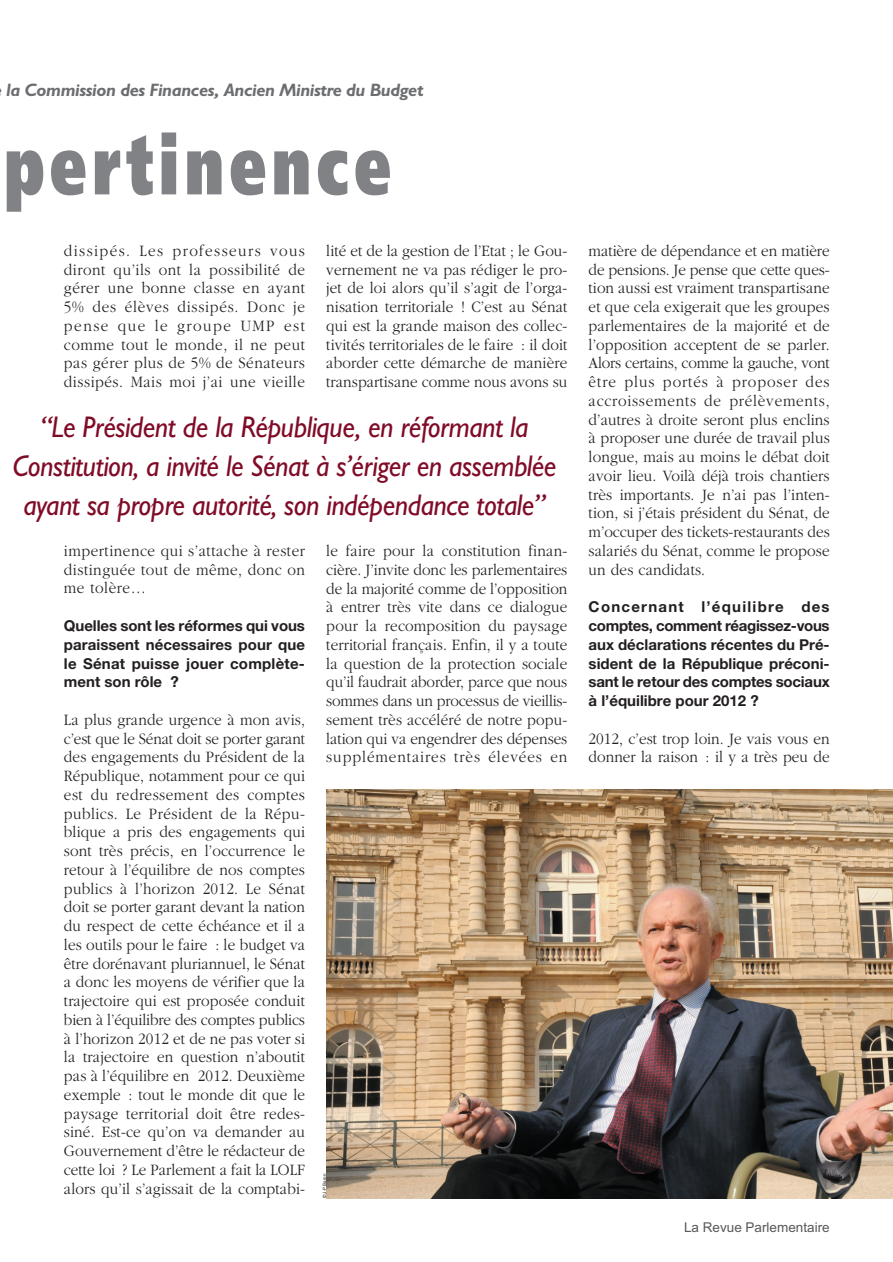
<style>
.page{position:relative;width:893px;height:1262px;background:#fff}
.page>*{position:absolute;margin:0;border:0;box-sizing:border-box;transform-origin:0 0}
.t1{font:900 82.5px "Frutiger";letter-spacing:.095em;color:#808285;scale:.7 1}
.t2{font:italic 30px/39px "Gill Sans";letter-spacing:-.015em;color:#800b27;text-align:center;scale:.95 1}
.t3{font:italic 700 18px "Gill Sans";letter-spacing:-.02em;color:#6c6d70}
.t4{font:300 16.5px/18.8px "Garamond";letter-spacing:.01em;color:#231f20;text-align:justify;scale:.92 1}
.t5{font:700 15px/18.8px "Helvetica Neue";color:#231f20;text-align:justify}
.t6{font:13.5px "Arial";color:#57585a}
.t7{font:4.5px "Helvetica";color:#231f20}
</style>
<div class="page">
<img style="left:326px;top:789px;width:566px;height:409px">
<p class="t3" style="left:6px;top:84px;width:419px">la Commission des Finances, Ancien Ministre du Budget</p>
<h1 class="t1" style="left:4px;top:132px;width:554px">pertinence</h1>
<p class="t4" style="left:64px;top:242px;width:263px">dissipés. Les professeurs vous diront qu’ils ont la possibilité de gérer une bonne classe en ayant 5% des élèves dissipés. Donc je pense que le groupe UMP est comme tout le monde, il ne peut pas gérer plus de 5% de Sénateurs dissipés. Mais moi j’ai une vieille</p>
<p class="t4" style="left:326px;top:242px;width:263px">lité et de la gestion de l’Etat ; le Gou&shy;vernement ne va pas rédiger le pro&shy;jet de loi alors qu’il s’agit de l’orga&shy;nisation territoriale ! C’est au Sénat qui est la grande maison des collec&shy;tivités territoriales de le faire : il doit aborder cette démarche de manière transpartisane comme nous avons su</p>
<h2 class="t2" style="left:13px;top:411px;width:574px">“Le Président de la République, en réformant la<br>Constitution, a invité le Sénat à s’ériger en assemblée ayant sa propre autorité, son indépendance totale”</h2>
<p class="t4" style="left:64px;top:542px;width:263px">impertinence qui s’attache à rester distinguée tout de même, donc on me tolère…</p>
<p class="t5" style="left:64px;top:617px;width:242px">Quelles sont les réformes qui vous paraissent nécessaires pour que le Sénat puisse jouer complète&shy;ment son rôle ?</p>
<p class="t4" style="left:64px;top:711px;width:263px">La plus grande urgence à mon avis, c’est que le Sénat doit se porter garant des engagements du Président de la République, notamment pour ce qui est du redressement des comptes publics. Le Président de la Répu&shy;blique a pris des engagements qui sont très précis, en l’occurrence le retour à l’équilibre de nos comptes publics à l’horizon 2012. Le Sénat doit se porter garant devant la nation du respect de cette échéance et il a les outils pour le faire : le budget va être dorénavant pluriannuel, le Sénat a donc les moyens de vérifier que la trajectoire qui est proposée conduit bien à l’équilibre des comptes publics à l’horizon 2012 et de ne pas voter si la trajectoire en question n’aboutit pas à l’équilibre en 2012. Deuxième exemple : tout le monde dit que le paysage territorial doit être redes&shy;siné. Est-ce qu’on va demander au Gouvernement d’être le rédacteur de cette loi ? Le Parlement a fait la LOLF alors qu’il s’agissait de la comptabi-</p>
<p class="t4" style="left:326px;top:542px;width:263px">le faire pour la constitution finan&shy;cière. J’invite donc les parlementaires de la majorité comme de l’opposition à entrer très vite dans ce dialogue pour la recomposition du paysage territorial français. Enfin, il y a toute la question de la protection sociale qu’il faudrait aborder, parce que nous sommes dans un processus de vieillis&shy;sement très accéléré de notre popu&shy;lation qui va engendrer des dépenses supplémentaires très élevées en</p>
<p class="t7" style="left:323px;top:1198px;width:26px;rotate:-90deg">© J-P Baron</p>
<p class="t4" style="left:588px;top:242px;width:263px">matière de dépendance et en matière de pensions. Je pense que cette ques&shy;tion aussi est vraiment transpartisane et que cela exigerait que les groupes parlementaires de la majorité et de l’opposition acceptent de se parler.<br>Alors certains, comme la gauche, vont être plus portés à proposer des accroissements de prélèvements, d’autres à droite seront plus enclins à proposer une durée de travail plus longue, mais au moins le débat doit avoir lieu. Voilà déjà trois chantiers très importants. Je n’ai pas l’inten&shy;tion, si j’étais président du Sénat, de m’occuper des tickets-restaurants des salariés du Sénat, comme le propose un des candidats.</p>
<p class="t5" style="left:588px;top:599px;width:242px">Concernant l’équilibre des comptes, comment réagissez-vous aux déclarations récentes du Pré&shy;sident de la République préconi&shy;sant le retour des comptes sociaux à l’équilibre pour 2012 ?</p>
<p class="t4" style="left:588px;top:730px;width:263px">2012, c’est trop loin. Je vais vous en donner la raison : il y a très peu de</p>
<p class="t6" style="left:684px;top:1221px;width:147px">La Revue Parlementaire</p>
</div>
